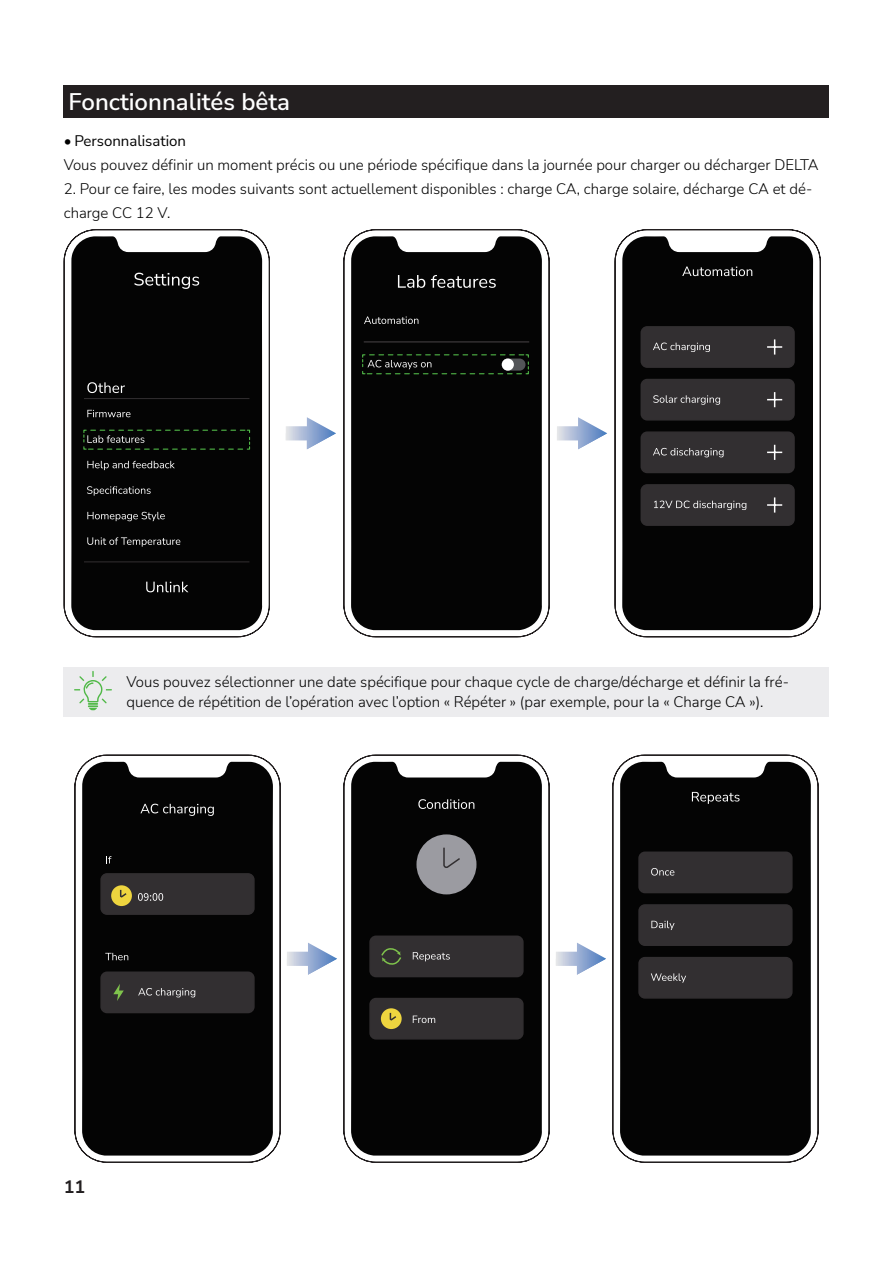
<style>
.page{position:relative;width:893px;height:1263px;background:#fff}
.page>*{position:absolute;margin:0;border:0;box-sizing:border-box;transform-origin:0 0}
.t1{font:600 24px "Nunito Sans";color:#fff}
.t2{font:700 18px "Nunito Sans";color:#231f20}
.t3{font:300 15px/24px "Nunito Sans";color:#000}
.s1{font-weight:600}
.s2{font-weight:400}
</style>
<div class="page">
<div style="left:64px;top:667px;width:765px;height:49px;background:#ececee"></div>
<svg style="left:74px;top:671px;width:38px;height:39px"></svg>
<div style="left:64px;top:85px;width:765px;height:33px;background:#231f20"></div>
<svg style="left:286px;top:417px;width:50px;height:32px"></svg>
<svg style="left:557px;top:417px;width:50px;height:32px"></svg>
<svg style="left:343px;top:229px;width:207px;height:408px"></svg>
<div style="left:351px;top:236px;width:191px;height:394px;background:#040404"></div>
<hr style="left:364px;top:341px;width:165px;height:2px;background:#322f31">
<svg style="left:398px;top:275px;width:27px;height:13px"></svg>
<svg style="left:431px;top:275px;width:65px;height:13px"></svg>
<svg style="left:364px;top:316px;width:54px;height:8px"></svg>
<svg style="left:362px;top:354px;width:167px;height:21px;background:#1c231c"></svg>
<svg style="left:64px;top:229px;width:206px;height:408px"></svg>
<div style="left:71px;top:236px;width:191px;height:394px;background:#040404"></div>
<hr style="left:84px;top:398px;width:165px;height:1px;background:#322f31">
<hr style="left:84px;top:562px;width:165px;height:1px;background:#322f31">
<svg style="left:134px;top:273px;width:65px;height:16px"></svg>
<svg style="left:146px;top:582px;width:42px;height:10px"></svg>
<svg style="left:87px;top:382px;width:38px;height:11px"></svg>
<svg style="left:87px;top:410px;width:43px;height:7px"></svg>
<svg style="left:83px;top:429px;width:168px;height:21px;background:#101710"></svg>
<svg style="left:87px;top:461px;width:88px;height:9px"></svg>
<svg style="left:87px;top:486px;width:64px;height:10px"></svg>
<svg style="left:87px;top:512px;width:78px;height:9px"></svg>
<svg style="left:87px;top:537px;width:93px;height:10px"></svg>
<svg style="left:614px;top:229px;width:207px;height:408px"></svg>
<div style="left:622px;top:236px;width:191px;height:394px;background:#040404"></div>
<div style="left:641px;top:327px;width:153px;height:40px;background:#322f31;border-radius:6px"></div>
<div style="left:640px;top:326px;width:155px;height:42px;border:2px solid #322f31;border-radius:6px"></div>
<svg style="left:767px;top:339px;width:15px;height:16px"></svg>
<div style="left:641px;top:379px;width:153px;height:41px;background:#322f31;border-radius:6px"></div>
<div style="left:640px;top:379px;width:155px;height:42px;border:2px solid #322f31;border-radius:6px"></div>
<svg style="left:767px;top:392px;width:15px;height:15px"></svg>
<div style="left:641px;top:432px;width:153px;height:40px;background:#322f31;border-radius:6px"></div>
<div style="left:640px;top:431px;width:155px;height:42px;border:2px solid #322f31;border-radius:6px"></div>
<svg style="left:767px;top:445px;width:15px;height:15px"></svg>
<div style="left:641px;top:485px;width:153px;height:40px;background:#322f31;border-radius:6px"></div>
<div style="left:640px;top:484px;width:155px;height:42px;border:2px solid #322f31;border-radius:6px"></div>
<svg style="left:767px;top:497px;width:15px;height:16px"></svg>
<svg style="left:682px;top:266px;width:70px;height:10px"></svg>
<svg style="left:653px;top:343px;width:57px;height:9px"></svg>
<svg style="left:653px;top:395px;width:67px;height:10px"></svg>
<svg style="left:653px;top:448px;width:71px;height:9px"></svg>
<svg style="left:654px;top:501px;width:92px;height:9px"></svg>
<svg style="left:287px;top:943px;width:50px;height:32px"></svg>
<svg style="left:556px;top:943px;width:50px;height:32px"></svg>
<svg style="left:612px;top:754px;width:207px;height:409px"></svg>
<div style="left:620px;top:762px;width:191px;height:393px;background:#040404"></div>
<div style="left:639px;top:852px;width:153px;height:40px;background:#322f31;border-radius:6px"></div>
<div style="left:638px;top:851px;width:155px;height:42px;border:2px solid #322f31;border-radius:6px"></div>
<div style="left:639px;top:905px;width:153px;height:40px;background:#322f31;border-radius:6px"></div>
<div style="left:638px;top:904px;width:155px;height:42px;border:2px solid #322f31;border-radius:6px"></div>
<div style="left:639px;top:958px;width:153px;height:40px;background:#322f31;border-radius:6px"></div>
<div style="left:638px;top:957px;width:155px;height:42px;border:2px solid #322f31;border-radius:6px"></div>
<svg style="left:692px;top:792px;width:48px;height:12px"></svg>
<svg style="left:651px;top:868px;width:23px;height:7px"></svg>
<svg style="left:651px;top:921px;width:24px;height:9px"></svg>
<svg style="left:651px;top:973px;width:35px;height:10px"></svg>
<svg style="left:343px;top:754px;width:207px;height:409px"></svg>
<div style="left:351px;top:762px;width:191px;height:393px;background:#040404"></div>
<div style="left:416px;top:834px;width:60px;height:60px;background:#9b9ba1;border-radius:50%"></div>
<svg style="left:443px;top:847px;width:17px;height:21px"></svg>
<div style="left:370px;top:936px;width:153px;height:40px;background:#322f31;border-radius:6px"></div>
<div style="left:369px;top:935px;width:155px;height:42px;border:2px solid #322f31;border-radius:6px"></div>
<div style="left:370px;top:998px;width:153px;height:41px;background:#322f31;border-radius:6px"></div>
<div style="left:369px;top:998px;width:155px;height:41px;border:2px solid #322f31;border-radius:6px"></div>
<svg style="left:381px;top:948px;width:20px;height:17px"></svg>
<div style="left:381px;top:1008px;width:21px;height:21px;background:#eed53f;border-radius:50%"></div>
<svg style="left:389px;top:1012px;width:8px;height:8px"></svg>
<svg style="left:418px;top:799px;width:56px;height:10px"></svg>
<svg style="left:413px;top:952px;width:37px;height:9px"></svg>
<svg style="left:413px;top:1015px;width:22px;height:8px"></svg>
<svg style="left:74px;top:754px;width:207px;height:409px"></svg>
<div style="left:82px;top:762px;width:191px;height:393px;background:#040404"></div>
<div style="left:101px;top:874px;width:153px;height:40px;background:#322f31;border-radius:6px"></div>
<div style="left:100px;top:873px;width:155px;height:42px;border:2px solid #322f31;border-radius:6px"></div>
<svg style="left:138px;top:893px;width:25px;height:8px"></svg>
<div style="left:101px;top:972px;width:153px;height:40px;background:#322f31;border-radius:6px"></div>
<div style="left:100px;top:971px;width:155px;height:42px;border:2px solid #322f31;border-radius:6px"></div>
<div style="left:111px;top:885px;width:21px;height:21px;background:#eed53f;border-radius:50%"></div>
<svg style="left:113px;top:984px;width:11px;height:17px"></svg>
<svg style="left:119px;top:889px;width:8px;height:8px"></svg>
<svg style="left:140px;top:804px;width:74px;height:12px"></svg>
<svg style="left:106px;top:856px;width:6px;height:7px"></svg>
<svg style="left:105px;top:953px;width:23px;height:7px"></svg>
<svg style="left:138px;top:988px;width:57px;height:9px"></svg>
<h1 class="t1" style="left:69px;top:85px;width:223px">Fonctionnalités bêta</h1>
<p class="t3" style="left:64px;top:128px;width:756px"><span class="s1">•</span> <span class="s2">Personnalisation<br></span>Vous pouvez définir un moment précis ou une période spécifique dans la journée pour charger ou décharger DELTA</p>
<p class="t3" style="left:64px;top:176px;width:750px">2. Pour ce faire, les modes suivants sont actuellement disponibles : charge CA, charge solaire, décharge CA et dé&shy;charge CC 12 V.</p>
<p class="t3" style="left:127px;top:672px;width:664px;line-height:19.5px">Vous pouvez sélectionner une date spécifique pour chaque cycle de charge/décharge et définir la fré&shy;quence de répétition de l’opération avec l’option « Répéter » (par exemple, pour la « Charge CA »).</p>
<p class="t2" style="left:64px;top:1174px;width:23px">11</p>
</div>
